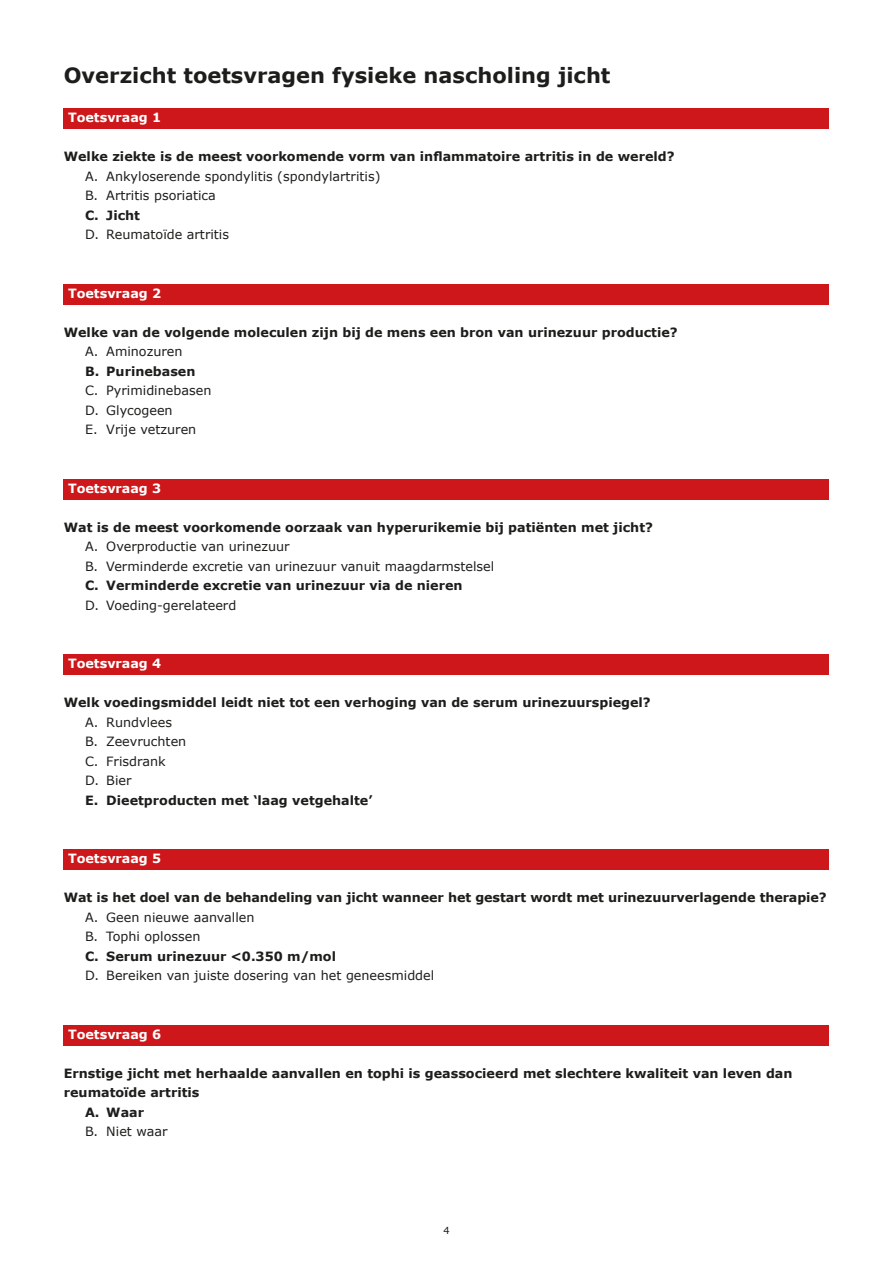
<style>
.page{position:relative;width:893px;height:1263px;background:#fff}
.page>*{position:absolute;margin:0;border:0;box-sizing:border-box;transform-origin:0 0}
.t1{font:700 21px "Verdana";color:#1d1d1b}
.t2{font:700 12.75px "Verdana";color:#1d1d1b}
.t3{font:12.75px/19.5px "Verdana";color:#1d1d1b}
.t4{font:700 12.75px "Verdana";color:#fff}
.t5{font:9.75px "Verdana";color:#1d1d1b}
</style>
<div class="page">
<div style="left:64px;top:108px;width:765px;height:21px;background:#cd171a"></div>
<div style="left:64px;top:284px;width:765px;height:21px;background:#cd171a"></div>
<div style="left:64px;top:479px;width:765px;height:21px;background:#cd171a"></div>
<div style="left:64px;top:654px;width:765px;height:21px;background:#cd171a"></div>
<div style="left:64px;top:849px;width:765px;height:21px;background:#cd171a"></div>
<div style="left:64px;top:1025px;width:765px;height:21px;background:#cd171a"></div>
<h1 class="t1" style="left:64px;top:61px;width:548px">Overzicht toetsvragen fysieke nascholing jicht</h1>
<p class="t4" style="left:68px;top:109px;width:95px">Toetsvraag 1</p>
<p class="t2" style="left:64px;top:148px;width:612px">Welke ziekte is de meest voorkomende vorm van inflammatoire artritis in de wereld?</p>
<p class="t3" style="left:85px;top:166px;width:297px">A. Ankyloserende spondylitis (spondylartritis)<br>B. Artritis psoriatica</p>
<p class="t2" style="left:85px;top:206px;width:57px">C. Jicht</p>
<p class="t3" style="left:85px;top:225px;width:146px">D. Reumatoïde artritis</p>
<p class="t4" style="left:68px;top:284px;width:95px">Toetsvraag 2</p>
<p class="t2" style="left:64px;top:323px;width:615px">Welke van de volgende moleculen zijn bij de mens een bron van urinezuur productie?</p>
<p class="t3" style="left:85px;top:342px;width:99px">A. Aminozuren</p>
<p class="t2" style="left:85px;top:362px;width:112px">B. Purinebasen</p>
<p class="t3" style="left:85px;top:381px;width:128px">C. Pyrimidinebasen<br>D. Glycogeen<br>E. Vrije vetzuren</p>
<p class="t4" style="left:68px;top:479px;width:95px">Toetsvraag 3</p>
<p class="t2" style="left:64px;top:518px;width:591px">Wat is de meest voorkomende oorzaak van hyperurikemie bij patiënten met jicht?</p>
<p class="t3" style="left:85px;top:537px;width:411px">A. Overproductie van urinezuur<br>B. Verminderde excretie van urinezuur vanuit maagdarmstelsel</p>
<p class="t2" style="left:85px;top:577px;width:379px">C. Verminderde excretie van urinezuur via de nieren</p>
<p class="t3" style="left:85px;top:595px;width:153px">D. Voeding-gerelateerd</p>
<p class="t4" style="left:68px;top:655px;width:95px">Toetsvraag 4</p>
<p class="t2" style="left:64px;top:694px;width:588px">Welk voedingsmiddel leidt niet tot een verhoging van de serum urinezuurspiegel?</p>
<p class="t3" style="left:85px;top:712px;width:103px">A. Rundvlees<br>B. Zeevruchten<br>C. Frisdrank<br>D. Bier</p>
<p class="t2" style="left:85px;top:791px;width:289px">E. Dieetproducten met ‘laag vetgehalte’</p>
<p class="t4" style="left:68px;top:850px;width:95px">Toetsvraag 5</p>
<p class="t2" style="left:64px;top:889px;width:764px">Wat is het doel van de behandeling van jicht wanneer het gestart wordt met urinezuurverlagende therapie?</p>
<p class="t3" style="left:85px;top:907px;width:171px">A. Geen nieuwe aanvallen<br>B. Tophi oplossen</p>
<p class="t2" style="left:85px;top:947px;width:253px">C. Serum urinezuur &lt;0.350 m/mol</p>
<p class="t3" style="left:85px;top:966px;width:351px">D. Bereiken van juiste dosering van het geneesmiddel</p>
<p class="t4" style="left:68px;top:1025px;width:95px">Toetsvraag 6</p>
<p class="t2" style="left:64px;top:1064px;width:730px">Ernstige jicht met herhaalde aanvallen en tophi is geassocieerd met slechtere kwaliteit van leven dan</p>
<p class="t2" style="left:64px;top:1083px;width:137px">reumatoïde artritis</p>
<p class="t2" style="left:85px;top:1103px;width:61px">A. Waar</p>
<p class="t3" style="left:85px;top:1122px;width:84px">B. Niet waar</p>
<p class="t5" style="left:443px;top:1224px;width:8px">4</p>
</div>
